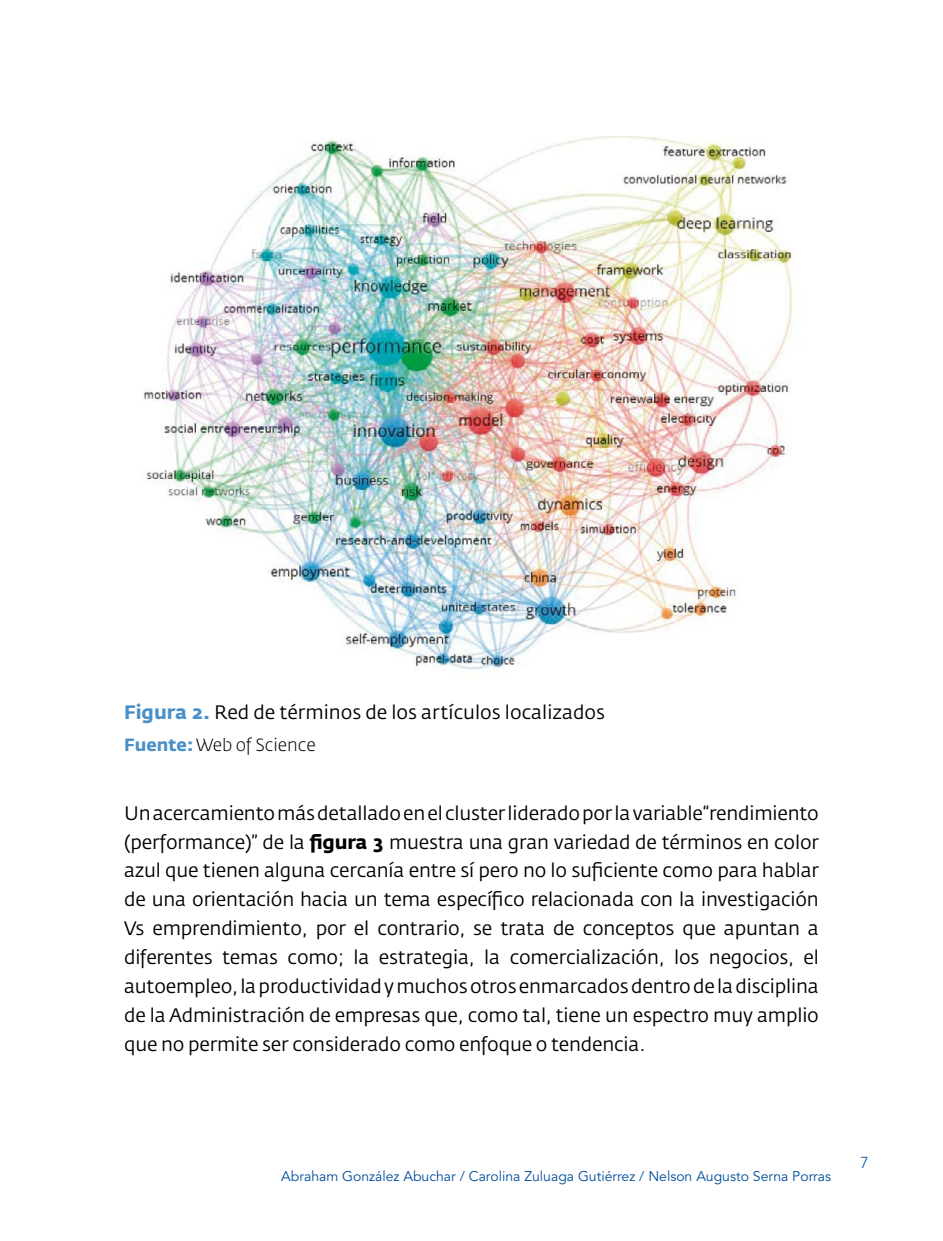
<style>
.page{position:relative;width:943px;height:1241px;background:#fff}
.page>*{position:absolute;margin:0;border:0;box-sizing:border-box;transform-origin:0 0}
.t1{font:19.25px/28.9px "Fedra Sans Std";letter-spacing:-.01em;color:#000;text-align:justify}
.t2{font:300 17.5px "Fedra Sans Std";color:#000}
.t3{font:300 15.75px "Avenir LT Std";color:#004e9c}
.t4{font:14px "Avenir LT Std";color:#004e9c}
.s1{font-weight:700;color:#4990c9}
.s2{font-weight:700}
</style>
<div class="page">
<img style="left:144px;top:137px;width:651px;height:533px">
<p class="t1" style="left:124px;top:698px;width:482px"><span class="s1">Figura 2.</span> Red de términos de los artículos localizados</p>
<p class="t2" style="left:124px;top:733px;width:193px"><span class="s1">Fuente:</span> Web of Science</p>
<p class="t1" style="left:124px;top:798px;width:696px">Un acercamiento más detallado en el cluster liderado por la variable “rendimiento (performance)” de la <span class="s2">figura 3</span> muestra una gran variedad de términos en color azul que tienen alguna cercanía entre sí pero no lo suficiente como para hablar de una orientación hacia un tema específico relacionada con la investigación Vs emprendimiento, por el contrario, se trata de conceptos que apuntan a diferentes temas como; la estrategia, la comercialización, los negocios, el autoempleo, la productividad y muchos otros enmarcados dentro de la disciplina de la Administración de empresas que, como tal, tiene un espectro muy amplio que no permite ser considerado como enfoque o tendencia.</p>
<p class="t4" style="left:281px;top:1167px;width:551px">Abraham González Abuchar / Carolina Zuluaga Gutiérrez / Nelson Augusto Serna Porras</p>
<p class="t3" style="left:860px;top:1153px;width:10px">7</p>
</div>
